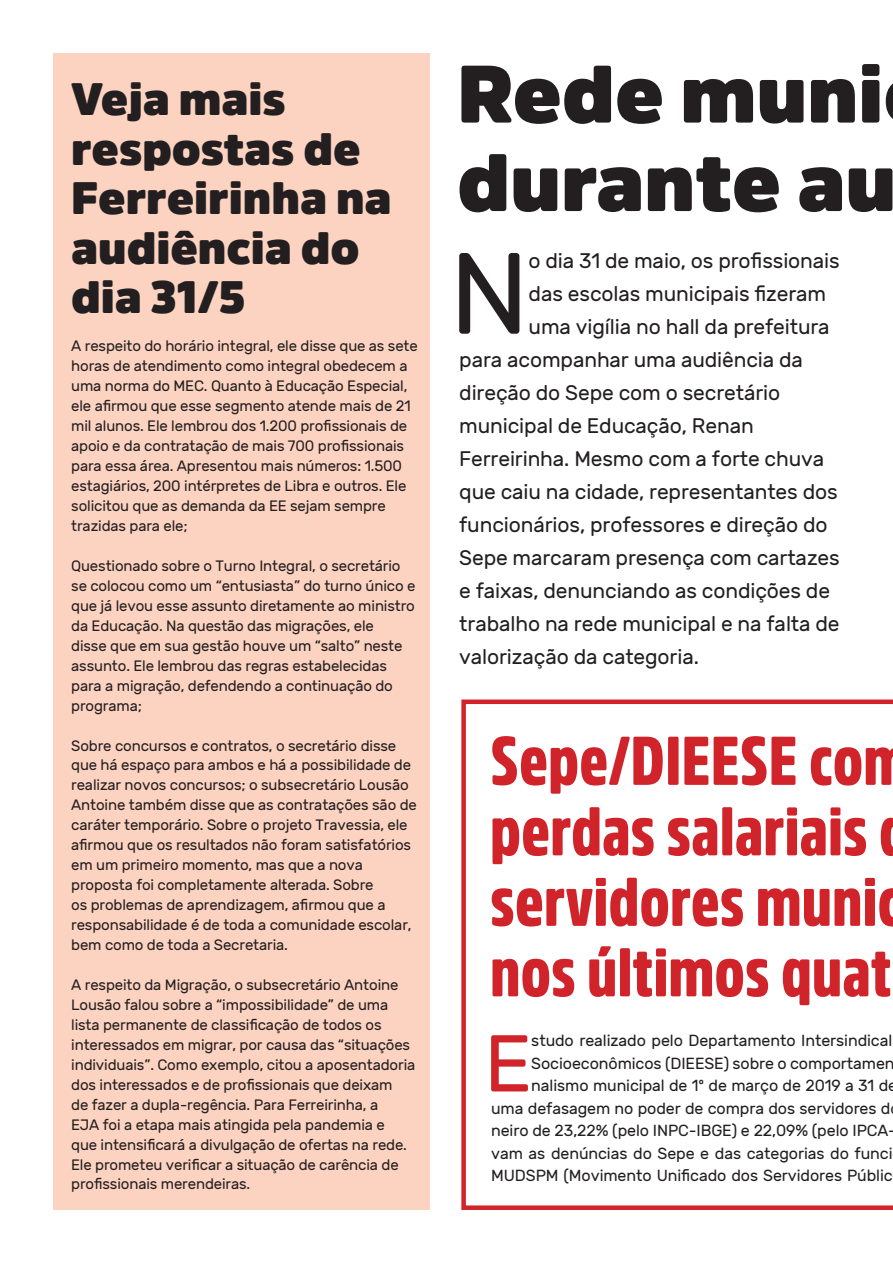
<style>
.page{position:relative;width:893px;height:1263px;background:#fff}
.page>*{position:absolute;margin:0;border:0;box-sizing:border-box;transform-origin:0 0}
.t1{font:115.35px "Rubik";color:#231f20}
.t2{font:900 80.4px/88.5px "Amsi Pro AKS Normal";color:#231f20}
.t3{font:80.4px "Rubik";color:#d1232a}
.t4{font:900 68.1px/70.5px "Amsi Pro AKS Condensed";color:#d1232a}
.t5{font:900 45px/49.5px "Amsi Pro AKS Normal";color:#231f20}
.t6{font:21px "Rubik";letter-spacing:-.005em;color:#231f20}
.t7{font:16.05px "Rubik";letter-spacing:-.005em;color:#231f20}
.t8{font:15px/20px "Rubik";letter-spacing:-.01em;color:#231f20}
</style>
<div class="page">
<svg style="left:461px;top:699px;width:432px;height:511px"></svg>
<div style="left:53px;top:53px;width:376px;height:1157px;background:#fcd2c0"></div>
<h3 class="t5" style="left:71px;top:73px;width:322px">Veja mais respostas de<br>Ferreirinha na audiência do dia 31/5</h3>
<p class="t8" style="left:71px;top:337px;width:348px">A respeito do horário integral, ele disse que as sete horas de atendimento como integral obedecem a uma norma do MEC. Quanto à Educação Especial, ele afirmou que esse segmento atende mais de 21 mil alunos. Ele lembrou dos 1.200 profissionais de apoio e da contratação de mais 700 profissionais para essa área. Apresentou mais números: 1.500 estagiários, 200 intérpretes de Libra e outros. Ele solicitou que as demanda da EE sejam sempre trazidas para ele;</p>
<p class="t8" style="left:71px;top:556px;width:346px">Questionado sobre o Turno Integral, o secretário se colocou como um “entusiasta” do turno único e que já levou esse assunto diretamente ao ministro da Educação. Na questão das migrações, ele<br>disse que em sua gestão houve um “salto” neste assunto. Ele lembrou das regras estabelecidas para a migração, defendendo a continuação do programa;</p>
<p class="t8" style="left:71px;top:736px;width:347px">Sobre concursos e contratos, o secretário disse que há espaço para ambos e há a possibilidade de realizar novos concursos; o subsecretário Lousão Antoine também disse que as contratações são de caráter temporário. Sobre o projeto Travessia, ele afirmou que os resultados não foram satisfatórios em um primeiro momento, mas que a nova proposta foi completamente alterada. Sobre<br>os problemas de aprendizagem, afirmou que a responsabilidade é de toda a comunidade escolar, bem como de toda a Secretaria.</p>
<p class="t8" style="left:71px;top:975px;width:346px">A respeito da Migração, o subsecretário Antoine Lousão falou sobre a “impossibilidade” de uma lista permanente de classificação de todos os interessados em migrar, por causa das “situações individuais”. Como exemplo, citou a aposentadoria dos interessados e de profissionais que deixam<br>de fazer a dupla-regência. Para Ferreirinha, a<br>EJA foi a etapa mais atingida pela pandemia e<br>que intensificará a divulgação de ofertas na rede.<br>Ele prometeu verificar a situação de carência de profissionais merendeiras.</p>
<h2 class="t2" style="left:457px;top:48px;width:441px">Rede muni durante au</h2>
<h1 class="t1" style="left:449px;top:230px;width:82px">N</h1>
<h3 class="t6" style="left:529px;top:249px;width:313px">o dia 31 de maio, os profissionais</h3>
<h3 class="t6" style="left:529px;top:282px;width:299px">das escolas municipais fizeram</h3>
<h3 class="t6" style="left:529px;top:315px;width:303px">uma vigília no hall da prefeitura</h3>
<h3 class="t6" style="left:459px;top:348px;width:345px">para acompanhar uma audiência da</h3>
<h3 class="t6" style="left:459px;top:381px;width:322px">direção do Sepe com o secretário</h3>
<h3 class="t6" style="left:459px;top:414px;width:296px">municipal de Educação, Renan</h3>
<h3 class="t6" style="left:459px;top:447px;width:367px">Ferreirinha. Mesmo com a forte chuva</h3>
<h3 class="t6" style="left:459px;top:480px;width:380px">que caiu na cidade, representantes dos</h3>
<h3 class="t6" style="left:459px;top:513px;width:370px">funcionários, professores e direção do</h3>
<h3 class="t6" style="left:459px;top:546px;width:382px">Sepe marcaram presença com cartazes</h3>
<h3 class="t6" style="left:459px;top:579px;width:372px">e faixas, denunciando as condições de</h3>
<h3 class="t6" style="left:459px;top:612px;width:382px">trabalho na rede municipal e na falta de</h3>
<h3 class="t6" style="left:459px;top:645px;width:241px">valorização da categoria.</h3>
<h3 class="t4" style="left:490px;top:723px;width:421px">Sepe/DIEESE com perdas salariais servidores munic nos últimos quat</h3>
<h2 class="t3" style="left:484px;top:1019px;width:49px">E</h2>
<p class="t7" style="left:531px;top:1032px;width:362px">studo realizado pelo Departamento Intersindical</p>
<p class="t7" style="left:531px;top:1054px;width:365px">Socioeconômicos (DIEESE) sobre o comportamen</p>
<p class="t7" style="left:531px;top:1077px;width:367px">nalismo municipal de 1º de março de 2019 a 31 de</p>
<p class="t7" style="left:491px;top:1099px;width:401px">uma defasagem no poder de compra dos servidores d</p>
<p class="t7" style="left:491px;top:1122px;width:406px">neiro de 23,22% (pelo INPC-IBGE) e 22,09% (pelo IPCA-</p>
<p class="t7" style="left:491px;top:1144px;width:403px">vam as denúncias do Sepe e das categorias do funci</p>
<p class="t7" style="left:491px;top:1167px;width:403px">MUDSPM (Movimento Unificado dos Servidores Públic</p>
</div>
